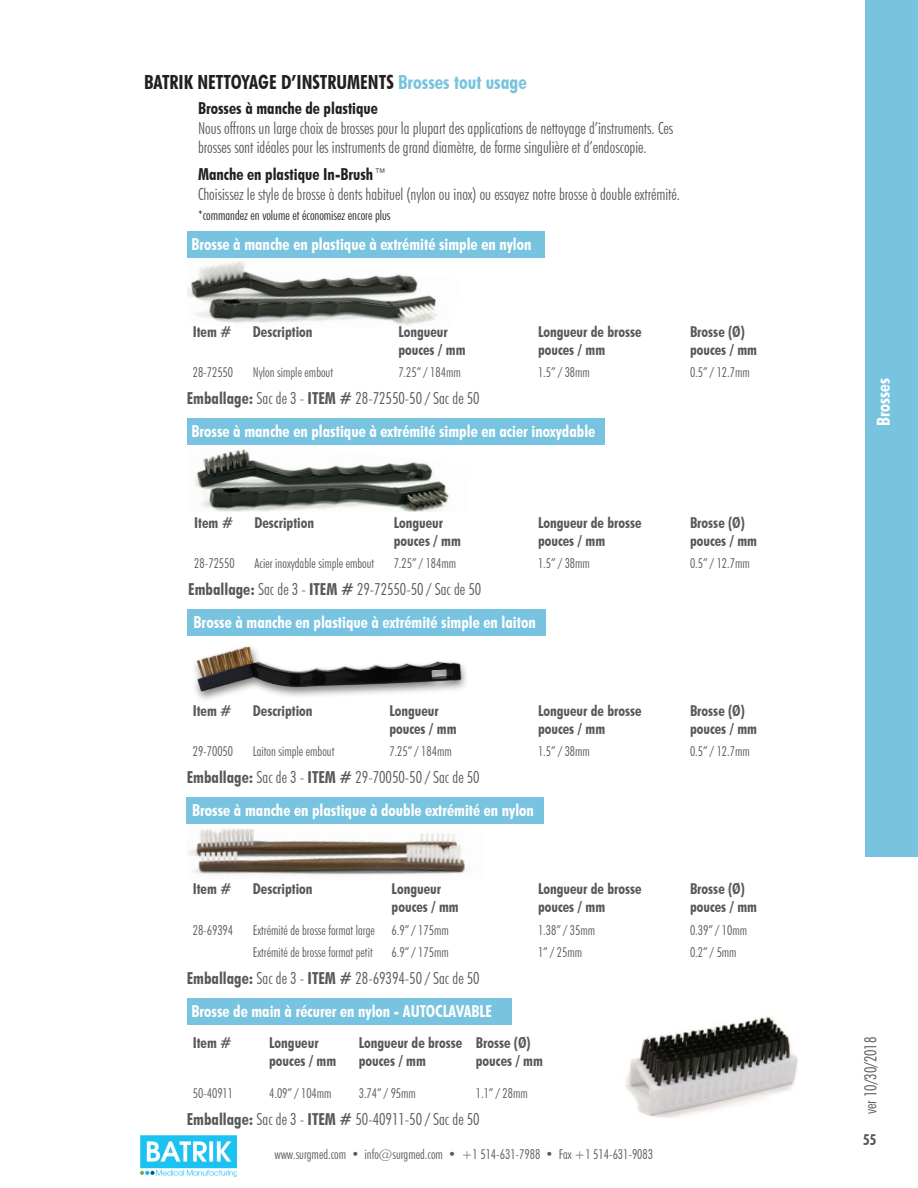
<style>
.page{position:relative;width:918px;height:1188px;background:#fff}
.page>*{position:absolute;margin:0;border:0;box-sizing:border-box;transform-origin:0 0}
.t1{font:700 condensed 19.5px "Futura BT";color:#231f20}
.t2{font:700 condensed 18px "Futura BT";color:#fff}
.t3{font:300 condensed 16.5px "Futura BT";color:#57585a}
.t4{font:700 condensed 16.5px "Futura BT";color:#fff}
.t5{font:700 condensed 16.5px "Futura BT";color:#231f20}
.t6{font:700 condensed 15px/18px "Futura BT";color:#57585a}
.t7{font:300 condensed 13.5px "Futura BT";color:#57585a}
.t8{font:300 condensed 13.5px "Futura BT";color:#231f20}
.s1{color:#78c3df}
.s2{font-weight:300}
.s3{font-weight:700}
</style>
<div class="page">
<div style="left:866px;top:0;width:52px;height:857px;background:#78c3df"></div>
<img style="left:141px;top:1135px;width:96px;height:42px">
<img style="left:625px;top:1016px;width:173px;height:102px">
<div style="left:187px;top:999px;width:324px;height:26px;background:#78c3df"></div>
<img style="left:194px;top:646px;width:272px;height:49px">
<div style="left:187px;top:610px;width:359px;height:26px;background:#78c3df"></div>
<img style="left:194px;top:449px;width:256px;height:63px">
<div style="left:187px;top:419px;width:418px;height:26px;background:#78c3df"></div>
<img style="left:187px;top:261px;width:251px;height:64px">
<div style="left:187px;top:232px;width:358px;height:26px;background:#78c3df"></div>
<img style="left:188px;top:829px;width:278px;height:46px">
<div style="left:187px;top:798px;width:357px;height:26px;background:#78c3df"></div>
<p class="t1" style="left:144px;top:71px;width:384px">BATRIK NETTOYAGE D’INSTRUMENTS <span class="s1">Brosses tout usage</span></p>
<p class="t5" style="left:198px;top:98px;width:181px">Brosses à manche de plastique</p>
<p class="t3" style="left:198px;top:118px;width:477px">Nous offrons un large choix de brosses pour la plupart des applications de nettoyage d’instruments. Ces</p>
<p class="t3" style="left:198px;top:137px;width:450px">brosses sont idéales pour les instruments de grand diamètre, de forme singulière et d’endoscopie.</p>
<p class="t5" style="left:198px;top:164px;width:191px">Manche en plastique In-Brush<span class="s2">™</span></p>
<p class="t3" style="left:198px;top:184px;width:484px">Choisissez le style de brosse à dents habituel (nylon ou inox) ou essayez notre brosse à double extrémité.</p>
<p class="t8" style="left:198px;top:207px;width:194px">*commandez en volume et économisez encore plus</p>
<p class="t4" style="left:191px;top:234px;width:342px">Brosse à manche en plastique à extrémité simple en nylon</p>
<p class="t6" style="left:193px;top:322px;width:40px">Item #</p>
<p class="t6" style="left:253px;top:322px;width:61px">Description</p>
<p class="t6" style="left:398px;top:322px;width:51px">Longueur</p>
<p class="t6" style="left:398px;top:340px;width:69px">pouces / mm</p>
<p class="t6" style="left:538px;top:322px;width:105px">Longueur de brosse</p>
<p class="t6" style="left:538px;top:340px;width:69px">pouces / mm</p>
<p class="t6" style="left:690px;top:322px;width:69px">Brosse (Ø) pouces / mm</p>
<p class="t7" style="left:193px;top:364px;width:42px">28-72550</p>
<p class="t7" style="left:253px;top:364px;width:82px">Nylon simple embout</p>
<p class="t7" style="left:398px;top:364px;width:64px">7.25” / 184mm</p>
<p class="t7" style="left:538px;top:364px;width:53px">1.5” / 38mm</p>
<p class="t7" style="left:690px;top:364px;width:61px">0.5” / 12.7mm</p>
<p class="t3" style="left:187px;top:388px;width:294px"><span class="s3">Emballage:</span> Sac de 3 - <span class="s3">ITEM #</span> 28-72550-50 / Sac de 50</p>
<p class="t4" style="left:191px;top:421px;width:405px">Brosse à manche en plastique à extrémité simple en acier inoxydable</p>
<p class="t6" style="left:194px;top:513px;width:40px">Item #</p>
<p class="t6" style="left:254px;top:513px;width:61px">Description</p>
<p class="t6" style="left:394px;top:513px;width:51px">Longueur</p>
<p class="t6" style="left:394px;top:531px;width:69px">pouces / mm</p>
<p class="t6" style="left:538px;top:513px;width:105px">Longueur de brosse</p>
<p class="t6" style="left:538px;top:531px;width:69px">pouces / mm</p>
<p class="t6" style="left:690px;top:513px;width:69px">Brosse (Ø) pouces / mm</p>
<p class="t7" style="left:194px;top:555px;width:42px">28-72550</p>
<p class="t7" style="left:254px;top:555px;width:121px">Acier inoxydable simple embout</p>
<p class="t7" style="left:394px;top:555px;width:64px">7.25” / 184mm</p>
<p class="t7" style="left:538px;top:555px;width:53px">1.5” / 38mm</p>
<p class="t7" style="left:690px;top:555px;width:61px">0.5” / 12.7mm</p>
<p class="t3" style="left:188px;top:579px;width:294px"><span class="s3">Emballage:</span> Sac de 3 - <span class="s3">ITEM #</span> 29-72550-50 / Sac de 50</p>
<p class="t4" style="left:194px;top:612px;width:344px">Brosse à manche en plastique à extrémité simple en laiton</p>
<p class="t6" style="left:193px;top:701px;width:40px">Item #</p>
<p class="t6" style="left:253px;top:701px;width:61px">Description</p>
<p class="t6" style="left:389px;top:701px;width:51px">Longueur</p>
<p class="t6" style="left:389px;top:719px;width:69px">pouces / mm</p>
<p class="t6" style="left:538px;top:701px;width:105px">Longueur de brosse</p>
<p class="t6" style="left:538px;top:719px;width:69px">pouces / mm</p>
<p class="t6" style="left:690px;top:701px;width:69px">Brosse (Ø) pouces / mm</p>
<p class="t7" style="left:193px;top:743px;width:42px">29-70050</p>
<p class="t7" style="left:253px;top:743px;width:83px">Laiton simple embout</p>
<p class="t7" style="left:389px;top:743px;width:64px">7.25” / 184mm</p>
<p class="t7" style="left:538px;top:743px;width:53px">1.5” / 38mm</p>
<p class="t7" style="left:690px;top:743px;width:61px">0.5” / 12.7mm</p>
<p class="t3" style="left:187px;top:767px;width:294px"><span class="s3">Emballage:</span> Sac de 3 - <span class="s3">ITEM #</span> 29-70050-50 / Sac de 50</p>
<p class="t4" style="left:192px;top:800px;width:343px">Brosse à manche en plastique à double extrémité en nylon</p>
<p class="t6" style="left:193px;top:880px;width:40px">Item #</p>
<p class="t6" style="left:253px;top:880px;width:61px">Description</p>
<p class="t6" style="left:392px;top:880px;width:51px">Longueur</p>
<p class="t6" style="left:392px;top:898px;width:69px">pouces / mm</p>
<p class="t6" style="left:538px;top:880px;width:105px">Longueur de brosse</p>
<p class="t6" style="left:538px;top:898px;width:69px">pouces / mm</p>
<p class="t7" style="left:193px;top:922px;width:42px">28-69394</p>
<p class="t7" style="left:253px;top:922px;width:123px">Extrémité de brosse format large</p>
<p class="t7" style="left:253px;top:944px;width:121px">Extrémité de brosse format petit</p>
<p class="t7" style="left:392px;top:922px;width:59px">6.9” / 175mm</p>
<p class="t7" style="left:392px;top:944px;width:59px">6.9” / 175mm</p>
<p class="t7" style="left:538px;top:922px;width:59px">1.38” / 35mm</p>
<p class="t7" style="left:538px;top:944px;width:46px">1” / 25mm</p>
<p class="t3" style="left:187px;top:968px;width:294px"><span class="s3">Emballage:</span> Sac de 3 - <span class="s3">ITEM #</span> 28-69394-50 / Sac de 50</p>
<p class="t4" style="left:191px;top:1001px;width:302px">Brosse de main à récurer en nylon - AUTOCLAVABLE</p>
<p class="t6" style="left:193px;top:1033px;width:40px">Item #</p>
<p class="t6" style="left:269px;top:1033px;width:51px">Longueur</p>
<p class="t6" style="left:269px;top:1051px;width:69px">pouces / mm</p>
<p class="t6" style="left:476px;top:1033px;width:69px">Brosse (Ø) pouces / mm</p>
<p class="t6" style="left:359px;top:1033px;width:105px">Longueur de brosse</p>
<p class="t6" style="left:359px;top:1051px;width:69px">pouces / mm</p>
<p class="t7" style="left:193px;top:1085px;width:42px">50-40911</p>
<p class="t7" style="left:269px;top:1085px;width:64px">4.09” / 104mm</p>
<p class="t7" style="left:359px;top:1085px;width:59px">3.74” / 95mm</p>
<p class="t7" style="left:476px;top:1085px;width:53px">1.1” / 28mm</p>
<p class="t3" style="left:187px;top:1109px;width:294px"><span class="s3">Emballage:</span> Sac de 3 - <span class="s3">ITEM #</span> 50-40911-50 / Sac de 50</p>
<p class="t7" style="left:275px;top:1146px;width:380px">www.surgmed.com • info@surgmed.com • +1 514-631-7988 • Fax +1 514-631-9083</p>
<p class="t6" style="left:690px;top:880px;width:69px">Brosse (Ø) pouces / mm</p>
<p class="t7" style="left:690px;top:922px;width:59px">0.39” / 10mm</p>
<p class="t7" style="left:690px;top:944px;width:48px">0.2” / 5mm</p>
<p class="t2" style="left:873px;top:426px;width:49px;rotate:-90deg">Brosses</p>
<p class="t3" style="left:861px;top:1114px;width:79px;rotate:-90deg">ver 10/30/2018</p>
<p class="t6" style="left:863px;top:1131px;width:15px">55</p>
</div>
